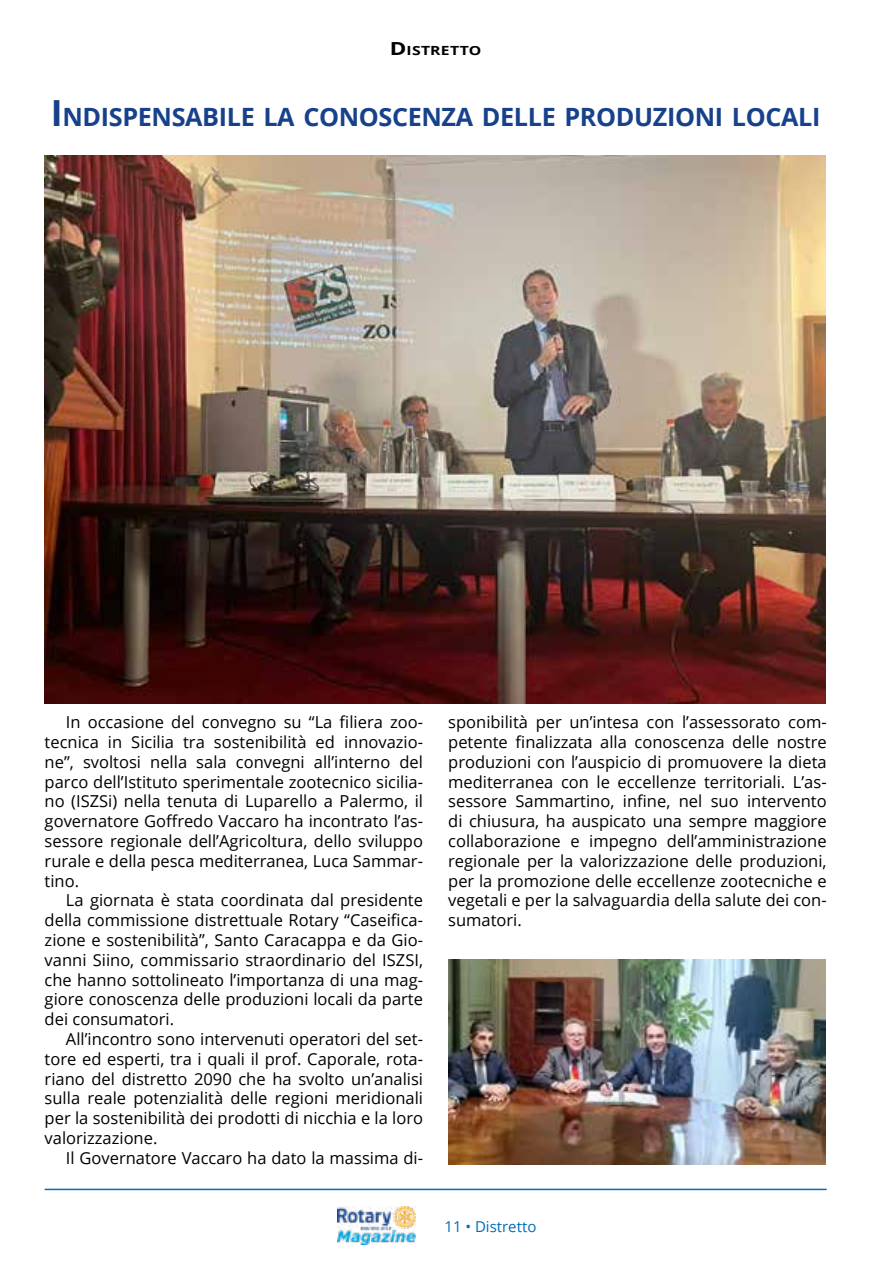
<style>
.page{position:relative;width:893px;height:1263px;background:#fff}
.page>*{position:absolute;margin:0;border:0;box-sizing:border-box;transform-origin:0 0}
.t1{font:700 25.2px "Open Sans";letter-spacing:-.015em;color:#17418a}
.t2{font:16.5px/19.8px "Open Sans";color:#000;text-align:justify}
.t3{font:15px "Open Sans";color:#006db8}
.t4{font:700 12.6px "Open Sans";letter-spacing:.015em;color:#000;scale:1.25 1}
.s1{font-size:18px}
.s2{font-size:36px}
</style>
<div class="page">
<img style="left:337px;top:1206px;width:79px;height:39px">
<hr style="left:45px;top:1189px;width:782px;height:1px;background:#006db8">
<img style="left:45px;top:155px;width:780px;height:549px">
<img style="left:448px;top:960px;width:377px;height:204px">
<p class="t4" style="left:390px;top:42px;width:75px"><span class="s1">D</span>ISTRETTO</p>
<p class="t1" style="left:51px;top:99px;width:771px"><span class="s2">I</span> NDISPENSABILE LA CONOSCENZA DELLE PRODUZIONI LOCALI</p>
<p class="t2" style="left:66px;top:712px;width:359px">In occasione del convegno su “La filiera zoo-</p>
<p class="t2" style="left:45px;top:732px;width:380px">tecnica in Sicilia tra sostenibilità ed innovazio-</p>
<p class="t2" style="left:45px;top:751px;width:380px">ne”, svoltosi nella sala convegni all’interno del</p>
<p class="t2" style="left:45px;top:771px;width:380px">parco dell’Istituto sperimentale zootecnico sicilia-</p>
<p class="t2" style="left:45px;top:791px;width:380px">no (ISZSi) nella tenuta di Luparello a Palermo, il</p>
<p class="t2" style="left:45px;top:811px;width:380px">governatore Goffredo Vaccaro ha incontrato l’as-</p>
<p class="t2" style="left:45px;top:831px;width:380px">sessore regionale dell’Agricoltura, dello sviluppo</p>
<p class="t2" style="left:45px;top:850px;width:380px">rurale e della pesca mediterranea, Luca Sammar-</p>
<p class="t2" style="left:45px;top:870px;width:36px">tino.</p>
<p class="t2" style="left:66px;top:890px;width:359px">La giornata è stata coordinata dal presidente</p>
<p class="t2" style="left:45px;top:910px;width:380px">della commissione distrettuale Rotary “Caseifica-</p>
<p class="t2" style="left:45px;top:930px;width:380px">zione e sostenibilità”, Santo Caracappa e da Gio-</p>
<p class="t2" style="left:45px;top:949px;width:380px">vanni Siino, commissario straordinario del ISZSI,</p>
<p class="t2" style="left:45px;top:969px;width:380px">che hanno sottolineato l’importanza di una mag-</p>
<p class="t2" style="left:45px;top:989px;width:380px">giore conoscenza delle produzioni locali da parte</p>
<p class="t2" style="left:45px;top:1009px;width:131px">dei consumatori.</p>
<p class="t2" style="left:66px;top:1029px;width:359px">All’incontro sono intervenuti operatori del set-</p>
<p class="t2" style="left:45px;top:1048px;width:380px">tore ed esperti, tra i quali il prof. Caporale, rota-</p>
<p class="t2" style="left:45px;top:1068px;width:380px">riano del distretto 2090 che ha svolto un’analisi</p>
<p class="t2" style="left:45px;top:1088px;width:380px">sulla reale potenzialità delle regioni meridionali</p>
<p class="t2" style="left:45px;top:1108px;width:380px">per la sostenibilità dei prodotti di nicchia e la loro</p>
<p class="t2" style="left:45px;top:1128px;width:114px">valorizzazione.</p>
<p class="t2" style="left:66px;top:1147px;width:359px">Il Governatore Vaccaro ha dato la massima di-</p>
<p class="t2" style="left:448px;top:712px;width:380px">sponibilità per un’intesa con l’assessorato com&shy;petente finalizzata alla conoscenza delle nostre produzioni con l’auspicio di promuovere la dieta mediterranea con le eccellenze territoriali. L’as&shy;sessore Sammartino, infine, nel suo intervento di chiusura, ha auspicato una sempre maggiore collaborazione e impegno dell’amministrazione regionale per la valorizzazione delle produzioni, per la promozione delle eccellenze zootecniche e vegetali e per la salvaguardia della salute dei con&shy;sumatori.</p>
<p class="t3" style="left:444px;top:1216px;width:93px">11 • Distretto</p>
</div>
